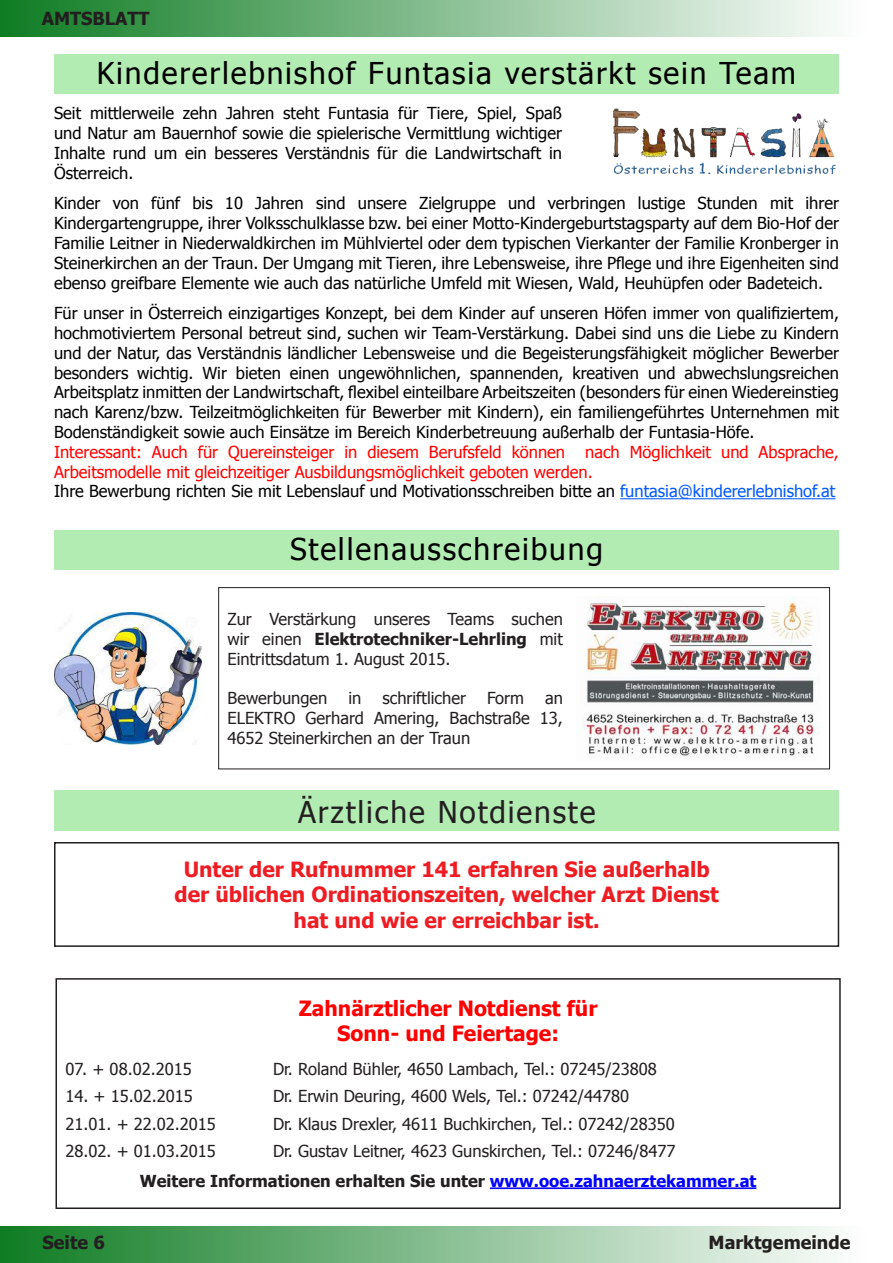
<style>
.page{position:relative;width:893px;height:1263px;background:#fff}
.page>*{position:absolute;margin:0;border:0;box-sizing:border-box;transform-origin:0 0}
.t1{font:30px "Tahoma";letter-spacing:.06em;color:#000}
.t2{font:30px "Tahoma";letter-spacing:.06em;color:#231f20}
.t3{font:700 21px/25.2px "Tahoma";color:#ee1d23;text-align:center}
.t4{font:700 21px/25.2px "Tahoma";color:#f00;text-align:center}
.t5{font:700 18px "Tahoma";color:#231f20}
.t6{font:16.5px/19.8px "Tahoma";color:#000;text-align:justify}
.t7{font:16.5px/19.8px "Tahoma";color:#231f20;text-align:justify}
.t8{font:16.5px/19.8px "Tahoma";color:#f00}
.s1{color:#000}
.s2{color:#0059ff}
.s3{font-weight:700}
.s4{font-weight:700;color:#00f}
</style>
<div class="page">
<div style="left:0;top:0;width:893px;height:37px;background:linear-gradient(to right,#0e7c23,#fff)"></div>
<hr style="left:892px;top:0;width:1px;height:37px;background:#fff">
<div style="left:0;top:1226px;width:893px;height:37px;background:linear-gradient(to right,#0e7c23,#fff)"></div>
<hr style="left:892px;top:1226px;width:1px;height:37px;background:#fff">
<div style="left:54px;top:54px;width:785px;height:40px;background:#b3ecb3"></div>
<img style="left:613px;top:108px;width:223px;height:67px">
<hr style="left:620px;top:498px;width:215px;height:1px;background:#0059ff">
<img style="left:585px;top:596px;width:234px;height:162px">
<div style="left:218px;top:587px;width:612px;height:182px;border:1px solid #231f20"></div>
<div style="left:54px;top:530px;width:785px;height:39px;background:#b3ecb3"></div>
<img style="left:54px;top:612px;width:147px;height:132px">
<div style="left:55px;top:791px;width:784px;height:40px;background:#b3ecb3"></div>
<hr style="left:490px;top:1187px;width:266px;height:2px;background:#00f">
<div style="left:56px;top:978px;width:785px;height:231px;border:2px solid #231f20"></div>
<div style="left:54px;top:842px;width:785px;height:105px;border:2px solid #231f20"></div>
<p class="t5" style="left:42px;top:6px;width:109px">AMTSBLATT</p>
<h1 class="t1" style="left:97px;top:53px;width:701px">Kindererlebnishof Funtasia verstärkt sein Team</h1>
<p class="t6" style="left:54px;top:103px;width:509px">Seit mittlerweile zehn Jahren steht Funtasia für Tiere, Spiel, Spaß und Natur am Bauernhof sowie die spielerische Vermittlung wichtiger Inhalte rund um ein besseres Verständnis für die Landwirtschaft in Österreich.</p>
<p class="t6" style="left:54px;top:193px;width:786px">Kinder von fünf bis 10 Jahren sind unsere Zielgruppe und verbringen lustige Stunden mit ihrer Kindergartengruppe, ihrer Volksschulklasse bzw. bei einer Motto-Kindergeburtstagsparty auf dem Bio-Hof der Familie Leitner in Niederwaldkirchen im Mühlviertel oder dem typischen Vierkanter der Familie Kronberger in Steinerkirchen an der Traun. Der Umgang mit Tieren, ihre Lebensweise, ihre Pflege und ihre Eigenheiten sind ebenso greifbare Elemente wie auch das natürliche Umfeld mit Wiesen, Wald, Heuhüpfen oder Badeteich.</p>
<p class="t6" style="left:54px;top:302px;width:786px">Für unser in Österreich einzigartiges Konzept, bei dem Kinder auf unseren Höfen immer von qualifiziertem, hochmotiviertem Personal betreut sind, suchen wir Team-Verstärkung. Dabei sind uns die Liebe zu Kindern und der Natur, das Verständnis ländlicher Lebensweise und die Begeisterungsfähigkeit möglicher Bewerber besonders wichtig. Wir bieten einen ungewöhnlichen, spannenden, kreativen und abwechslungsreichen Arbeitsplatz inmitten der Landwirtschaft, flexibel einteilbare Arbeitszeiten (besonders für einen Wiedereinstieg nach Karenz/bzw. Teilzeitmöglichkeiten für Bewerber mit Kindern), ein familiengeführtes Unternehmen mit Bodenständigkeit sowie auch Einsätze im Bereich Kinderbetreuung außerhalb der Funtasia-Höfe.</p>
<p class="t8" style="left:54px;top:441px;width:786px">Interessant: Auch für Quereinsteiger in diesem Berufsfeld können nach Möglichkeit und Absprache,<br>Arbeitsmodelle mit gleichzeitiger Ausbildungsmöglichkeit geboten werden.<br><span class="s1">Ihre Bewerbung richten Sie mit Lebenslauf und Motivationsschreiben bitte an</span> <span class="s2">funtasia@kindererlebnishof.at</span></p>
<h1 class="t1" style="left:290px;top:529px;width:314px">Stellenausschreibung</h1>
<p class="t7" style="left:228px;top:608px;width:337px">Zur Verstärkung unseres Teams suchen wir einen <span class="s3">Elektrotechniker-Lehrling</span> mit Eintrittsdatum 1. August 2015.</p>
<p class="t7" style="left:228px;top:688px;width:101px">Bewerbungen</p>
<p class="t7" style="left:348px;top:688px;width:14px">in</p>
<p class="t7" style="left:382px;top:688px;width:85px">schriftlicher</p>
<p class="t7" style="left:487px;top:688px;width:38px">Form</p>
<p class="t7" style="left:228px;top:688px;width:337px;text-indent:317px">an ELEKTRO Gerhard Amering, Bachstraße 13, 4652 Steinerkirchen an der Traun</p>
<h1 class="t2" style="left:298px;top:792px;width:299px">Ärztliche Notdienste</h1>
<p class="t3" style="left:175px;top:856px;width:546px">Unter der Rufnummer 141 erfahren Sie außerhalb der üblichen Ordinationszeiten, welcher Arzt Dienst hat und wie er erreichbar ist.</p>
<p class="t4" style="left:299px;top:994px;width:300px">Zahnärztlicher Notdienst für<br>Sonn- und Feiertage:</p>
<p class="t7" style="left:66px;top:1059px;width:128px">07. + 08.02.2015</p>
<p class="t7" style="left:273px;top:1059px;width:385px">Dr. Roland Bühler, 4650 Lambach, Tel.: 07245/23808</p>
<p class="t7" style="left:66px;top:1086px;width:129px">14. + 15.02.2015</p>
<p class="t7" style="left:273px;top:1086px;width:358px">Dr. Erwin Deuring, 4600 Wels, Tel.: 07242/44780</p>
<p class="t7" style="left:66px;top:1113px;width:152px">21.01. + 22.02.2015</p>
<p class="t7" style="left:273px;top:1113px;width:403px">Dr. Klaus Drexler, 4611 Buchkirchen, Tel.: 07242/28350</p>
<p class="t7" style="left:66px;top:1140px;width:152px">28.02. + 01.03.2015</p>
<p class="t7" style="left:140px;top:1134px;width:618px;line-height:30.6px;text-indent:133px">Dr. Gustav Leitner, 4623 Gunskirchen, Tel.: 07246/8477<br><span class="s3">Weitere Informationen erhalten Sie unter</span> <span class="s4">www.ooe.zahnaerztekammer.at</span></p>
<p class="t5" style="left:43px;top:1229px;width:64px">Seite 6</p>
<p class="t5" style="left:709px;top:1229px;width:143px">Marktgemeinde</p>
</div>
